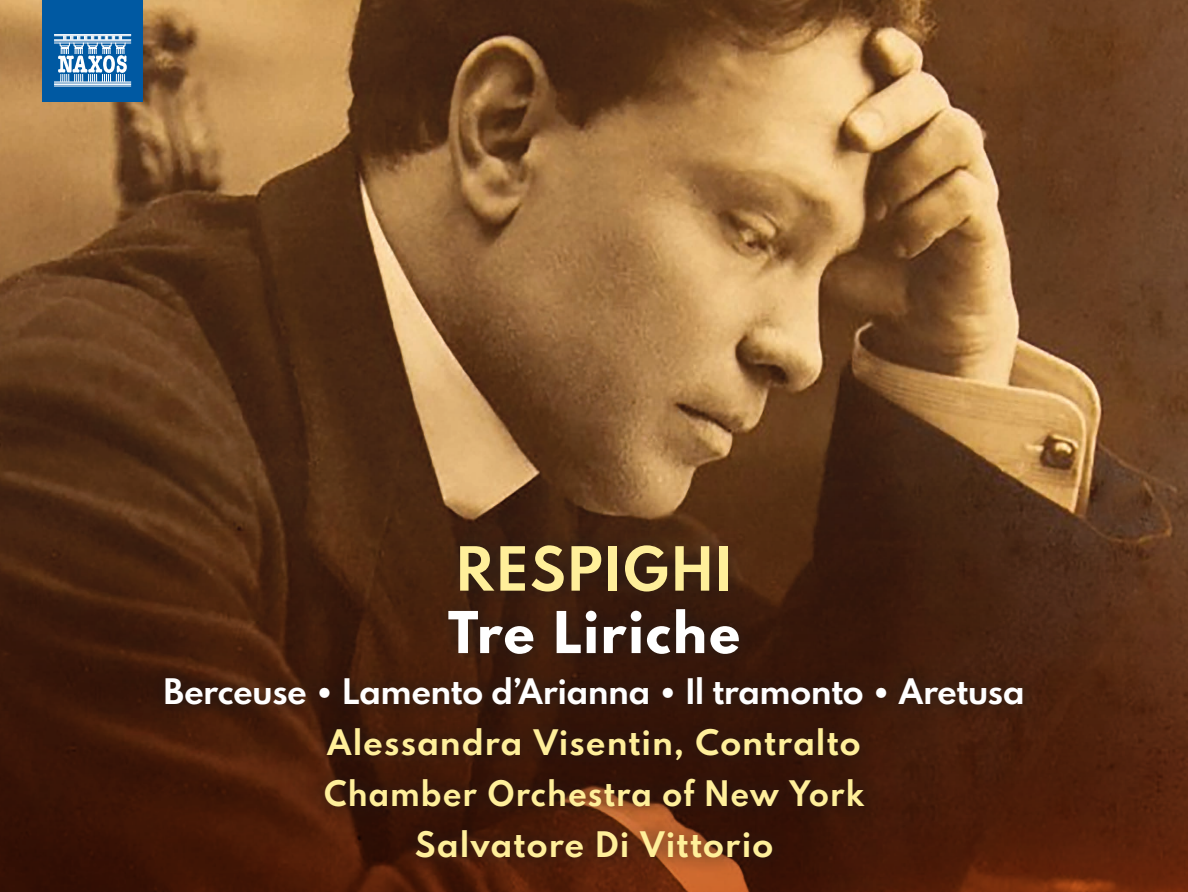
<style>
.page{position:relative;width:1188px;height:892px;background:#fff}
.page>*{position:absolute;margin:0;border:0;box-sizing:border-box;transform-origin:0 0}
.t1{font:700 53.85px "Spartan MB";letter-spacing:.05em;color:#ffef9a}
.t2{font:800 51px "Spartan MB";letter-spacing:.04em;color:#fff}
.t3{font:700 31.2px/51px "Spartan MB";letter-spacing:.05em;color:#ffef9a;text-align:center}
.t4{font:700 31.2px "Spartan MB";color:#fff}
</style>
<div class="page">
<img style="left:0;top:0;width:1188px;height:487px">
<div style="left:43px;top:0;width:100px;height:101px;background:#0059a2"></div>
<hr style="left:54px;top:43px;width:77px;height:1px;background:#fff">
<hr style="left:54px;top:82px;width:77px;height:1px;background:#fff">
<hr style="left:54px;top:41px;width:77px;height:1px;background:#fff">
<hr style="left:54px;top:40px;width:77px;height:1px;background:#fff">
<hr style="left:54px;top:35px;width:77px;height:1px;background:#fff">
<hr style="left:54px;top:34px;width:77px;height:1px;background:#fff">
<hr style="left:54px;top:83px;width:77px;height:1px;background:#fff">
<hr style="left:54px;top:86px;width:77px;height:1px;background:#fff">
<hr style="left:54px;top:84px;width:77px;height:1px;background:#fff">
<svg style="left:58px;top:36px;width:69px;height:46px"></svg>
<svg style="left:0;top:487px;width:1188px;height:404px;background:#4e2611"></svg>
<div style="left:148px;top:527px;width:892px;height:347px;background:#1d1d1b;opacity:.75"></div>
<h1 class="t1" style="left:456px;top:527px;width:277px">RESPIGHI</h1>
<h2 class="t2" style="left:448px;top:592px;width:294px">Tre Liriche</h2>
<p class="t4" style="left:164px;top:667px;width:862px">Berceuse • Lamento d’Arianna • Il tramonto • Aretusa</p>
<p class="t3" style="left:324px;top:716px;width:541px">Alessandra Visentin, Contralto<br>Chamber Orchestra of New York<br>Salvatore Di Vittorio</p>
</div>
